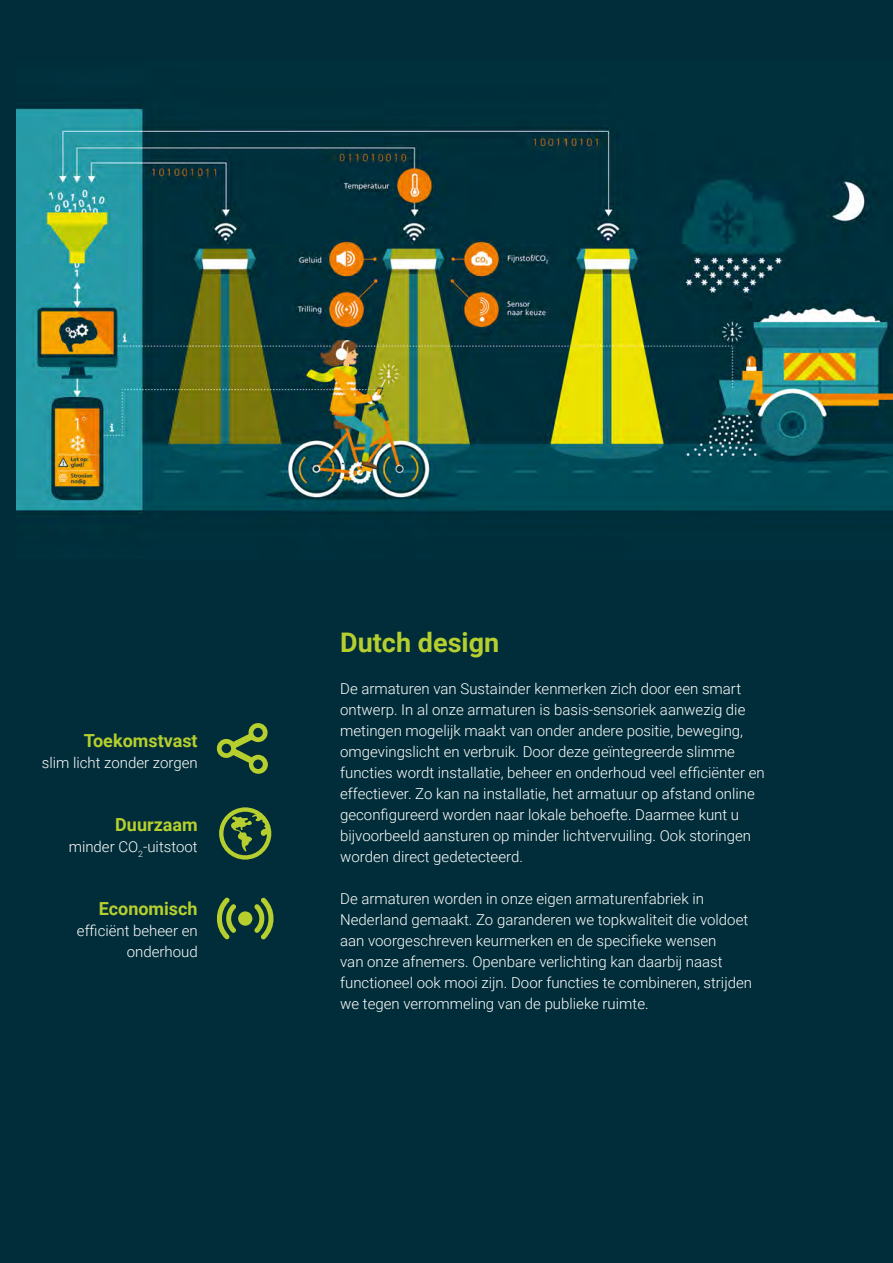
<style>
.page{position:relative;width:893px;height:1263px;background:#002d39}
.page>*{position:absolute;margin:0;border:0;box-sizing:border-box;transform-origin:0 0}
.t1{font:700 27px "Roboto";color:#b6cf2f}
.t2{font:700 18px "Roboto";color:#b6cf2f}
.t3{font:300 15px/21px "Roboto";color:#fff}
</style>
<div class="page">
<img style="left:16px;top:108px;width:877px;height:406px">
<svg style="left:219px;top:807px;width:52px;height:52px"></svg>
<svg style="left:217px;top:723px;width:51px;height:51px"></svg>
<div style="left:238px;top:911px;width:14px;height:15px;background:#b6cf2f;border-radius:50%"></div>
<svg style="left:254px;top:897px;width:20px;height:42px"></svg>
<svg style="left:217px;top:897px;width:19px;height:42px"></svg>
<p class="t2" style="left:84px;top:728px;width:115px">Toekomstvast</p>
<p class="t3" style="left:42px;top:752px;width:157px">slim licht zonder zorgen</p>
<p class="t2" style="left:115px;top:812px;width:84px">Duurzaam</p>
<p class="t3" style="left:69px;top:836px;width:131px">minder CO<sub>2</sub>-uitstoot</p>
<p class="t2" style="left:99px;top:896px;width:100px">Economisch</p>
<p class="t3" style="left:77px;top:920px;width:122px">efficiënt beheer en</p>
<p class="t3" style="left:127px;top:941px;width:72px">onderhoud</p>
<p class="t1" style="left:340px;top:623px;width:161px">Dutch design</p>
<p class="t3" style="left:340px;top:677px;width:426px">De armaturen van Sustainder kenmerken zich door een smart ontwerp. In al onze armaturen is basis-sensoriek aanwezig die metingen mogelijk maakt van onder andere positie, beweging, omgevingslicht en verbruik. Door deze geïntegreerde slimme functies wordt installatie, beheer en onderhoud veel efficiënter en effectiever. Zo kan na installatie, het armatuur op afstand online geconfigureerd worden naar lokale behoefte. Daarmee kunt u bijvoorbeeld aansturen op minder lichtvervuiling. Ook storingen worden direct gedetecteerd.</p>
<p class="t3" style="left:340px;top:887px;width:413px">De armaturen worden in onze eigen armaturenfabriek in Nederland gemaakt. Zo garanderen we topkwaliteit die voldoet aan voorgeschreven keurmerken en de specifieke wensen<br>van onze afnemers. Openbare verlichting kan daarbij naast functioneel ook mooi zijn. Door functies te combineren, strijden we tegen verrommeling van de publieke ruimte.</p>
</div>
